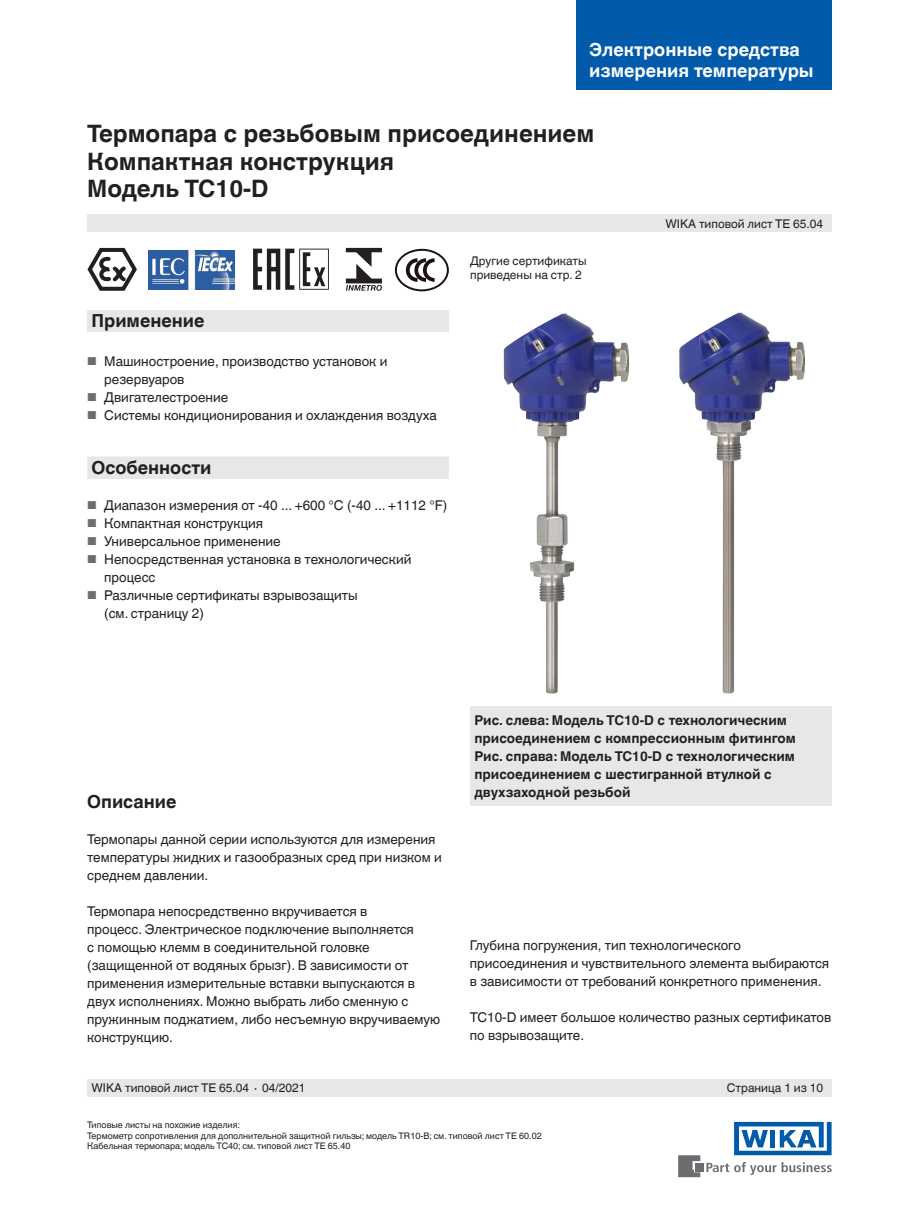
<style>
.page{position:relative;width:919px;height:1214px;background:#fff}
.page>*{position:absolute;margin:0;border:0;box-sizing:border-box;transform-origin:0 0}
.t1{font:700 24px/27px "Helvetica World";color:#231f20}
.t2{font:700 18px/21px "Helvetica World";color:#fff}
.t3{font:700 18px "Helvetica World";color:#231f20}
.t4{font:13.5px/18px "Helvetica World";color:#231f20}
.t5{font:700 13.5px/18px "Helvetica World";color:#231f20}
.t6{font:12px/13.5px "Helvetica World";color:#231f20}
.t7{font:9px/10.5px "Helvetica World";color:#231f20}
.s1{font-size:11.55px;color:#6c6d70}
</style>
<div class="page">
<div style="left:87px;top:310px;width:362px;height:21px;background:#e6e7e9"></div>
<div style="left:87px;top:215px;width:744px;height:17px;background:#e6e7e9"></div>
<div style="left:87px;top:1079px;width:744px;height:17px;background:#e6e7e9"></div>
<svg style="left:706px;top:1162px;width:125px;height:13px"></svg>
<div style="left:694px;top:1163px;width:9px;height:8px;background:#6c6d70"></div>
<svg style="left:678px;top:1155px;width:22px;height:22px"></svg>
<svg style="left:734px;top:1121px;width:97px;height:34px"></svg>
<div style="left:576px;top:0;width:255px;height:89px;background:#015aaa"></div>
<svg style="left:87px;top:247px;width:50px;height:44px"></svg>
<svg style="left:253px;top:249px;width:76px;height:41px"></svg>
<img style="left:148px;top:250px;width:87px;height:39px">
<svg style="left:346px;top:248px;width:36px;height:43px"></svg>
<div style="left:470px;top:706px;width:361px;height:100px;background:#e6e7e9"></div>
<img style="left:679px;top:324px;width:38px;height:70px">
<img style="left:503px;top:313px;width:126px;height:282px">
<img style="left:539px;top:595px;width:26px;height:99px">
<svg style="left:395px;top:249px;width:54px;height:42px"></svg>
<div style="left:87px;top:456px;width:362px;height:23px;background:#e6e7e9"></div>
<h2 class="t2" style="left:589px;top:39px;width:226px">Электронные средства измерения температуры</h2>
<h1 class="t1" style="left:87px;top:121px;width:508px">Термопара с резьбовым присоединением<br>Компактная конструкция<br>Модель TC10-D</h1>
<h2 class="t3" style="left:91px;top:310px;width:114px">Применение</h2>
<p class="t4" style="left:104px;top:352px;width:285px;text-indent:-17px"><span class="s1">■</span> Машиностроение, производство установок и резервуаров</p>
<p class="t4" style="left:87px;top:388px;width:142px"><span class="s1">■</span> Двигателестроение</p>
<p class="t4" style="left:87px;top:406px;width:351px"><span class="s1">■</span> Системы кондиционирования и охлаждения воздуха</p>
<h2 class="t3" style="left:91px;top:457px;width:122px">Особенности</h2>
<p class="t4" style="left:87px;top:496px;width:361px"><span class="s1">■</span> Диапазон измерения от -40 ... +600 °C (-40 ... +1112 °F)</p>
<p class="t4" style="left:87px;top:514px;width:177px"><span class="s1">■</span> Компактная конструкция</p>
<p class="t4" style="left:87px;top:532px;width:195px"><span class="s1">■</span> Универсальное применение</p>
<p class="t4" style="left:104px;top:550px;width:309px;text-indent:-17px"><span class="s1">■</span> Непосредственная установка в технологический процесс</p>
<p class="t4" style="left:104px;top:586px;width:255px;text-indent:-17px"><span class="s1">■</span> Различные сертификаты взрывозащиты (см. страницу 2)</p>
<p class="t6" style="left:470px;top:254px;width:118px">Другие сертификаты приведены на стр. 2</p>
<p class="t6" style="left:665px;top:217px;width:159px">WIKA типовой лист TE 65.04</p>
<h2 class="t3" style="left:87px;top:791px;width:91px">Описание</h2>
<p class="t4" style="left:87px;top:830px;width:356px">Термопары данной серии используются для измерения температуры жидких и газообразных сред при низком и среднем давлении.</p>
<p class="t4" style="left:87px;top:902px;width:354px">Термопара непосредственно вкручивается в<br>процесс. Электрическое подключение выполняется<br>с помощью клемм в соединительной головке (защищенной от водяных брызг). В зависимости от применения измерительные вставки выпускаются в двух исполнениях. Можно выбрать либо сменную с пружинным поджатием, либо несъемную вкручиваемую конструкцию.</p>
<p class="t5" style="left:474px;top:711px;width:323px">Рис. слева: Модель TC10-D с технологическим присоединением с компрессионным фитингом Рис. справа: Модель TC10-D с технологическим присоединением с шестигранной втулкой с двухзаходной резьбой</p>
<p class="t4" style="left:470px;top:936px;width:361px">Глубина погружения, тип технологического присоединения и чувствительного элемента выбираются в зависимости от требований конкретного применения.</p>
<p class="t4" style="left:470px;top:1008px;width:363px">TC10-D имеет большое количество разных сертификатов по взрывозащите.</p>
<p class="t6" style="left:91px;top:1081px;width:215px">WIKA типовой лист TE 65.04 ∙ 04/2021</p>
<p class="t6" style="left:726px;top:1081px;width:98px">Страница 1 из 10</p>
<p class="t7" style="left:87px;top:1119px;width:456px">Типовые листы на похожие изделия:<br>Термометр сопротивления для дополнительной защитной гильзы; модель TR10-B; см. типовой лист TE 60.02<br>Кабельная термопара; модель TC40; см. типовой лист TE 65.40</p>
</div>
